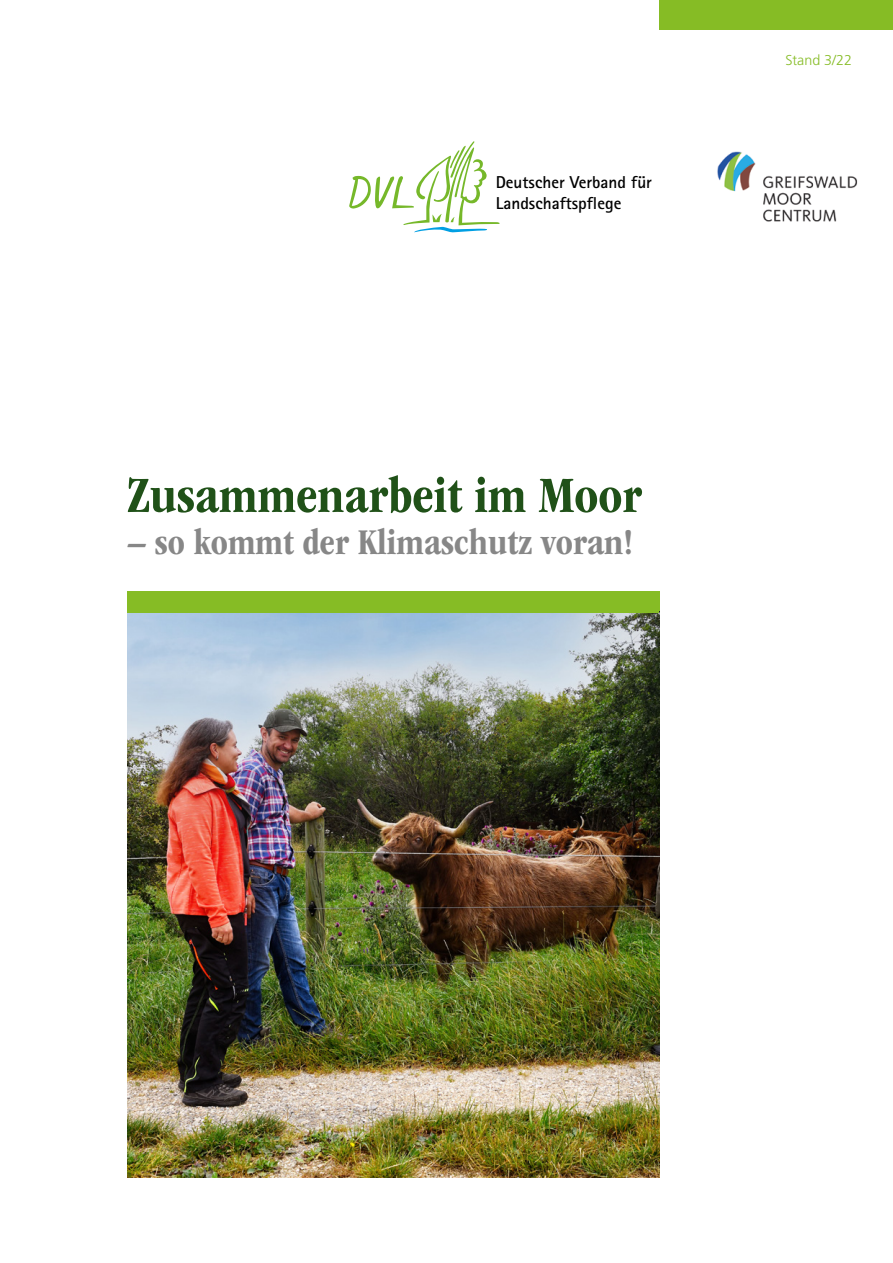
<style>
.page{position:relative;width:893px;height:1263px;background:#fff}
.page>*{position:absolute;margin:0;border:0;box-sizing:border-box;transform-origin:0 0}
.Titelseite-Untertite{font:700 condensed 52.5px "ITC Garamond Std";color:#205118}
.Titelseite-Untertite-2{font:700 condensed 37.5px "ITC Garamond Std";color:#878787}
.t1{font:700 17.25px/20.7px "Rotis Sans Serif";color:#000}
.LT_1-Sp{font:300 14.25px "Frutiger LT Std";color:#86bc25}
</style>
<div class="page">
<svg style="left:349px;top:141px;width:151px;height:92px"></svg>
<div style="left:659px;top:0;width:234px;height:30px;background:#86bc25"></div>
<img style="left:128px;top:612px;width:531px;height:566px">
<div style="left:128px;top:591px;width:531px;height:21px;background:#86bc25"></div>
<img style="left:717px;top:151px;width:141px;height:71px">
<p class="t1" style="left:496px;top:171px;width:158px">Deutscher Verband für<br>Landschaftspflege</p>
<h2 class="Titelseite-Untertite" style="left:128px;top:466px;width:516px">Zusammenarbeit im Moor</h2>
<h2 class="Titelseite-Untertite-2" style="left:128px;top:521px;width:507px">– so kommt der Klimaschutz voran!</h2>
<p class="LT_1-Sp" style="left:785px;top:52px;width:68px">Stand 3/22</p>
</div>
